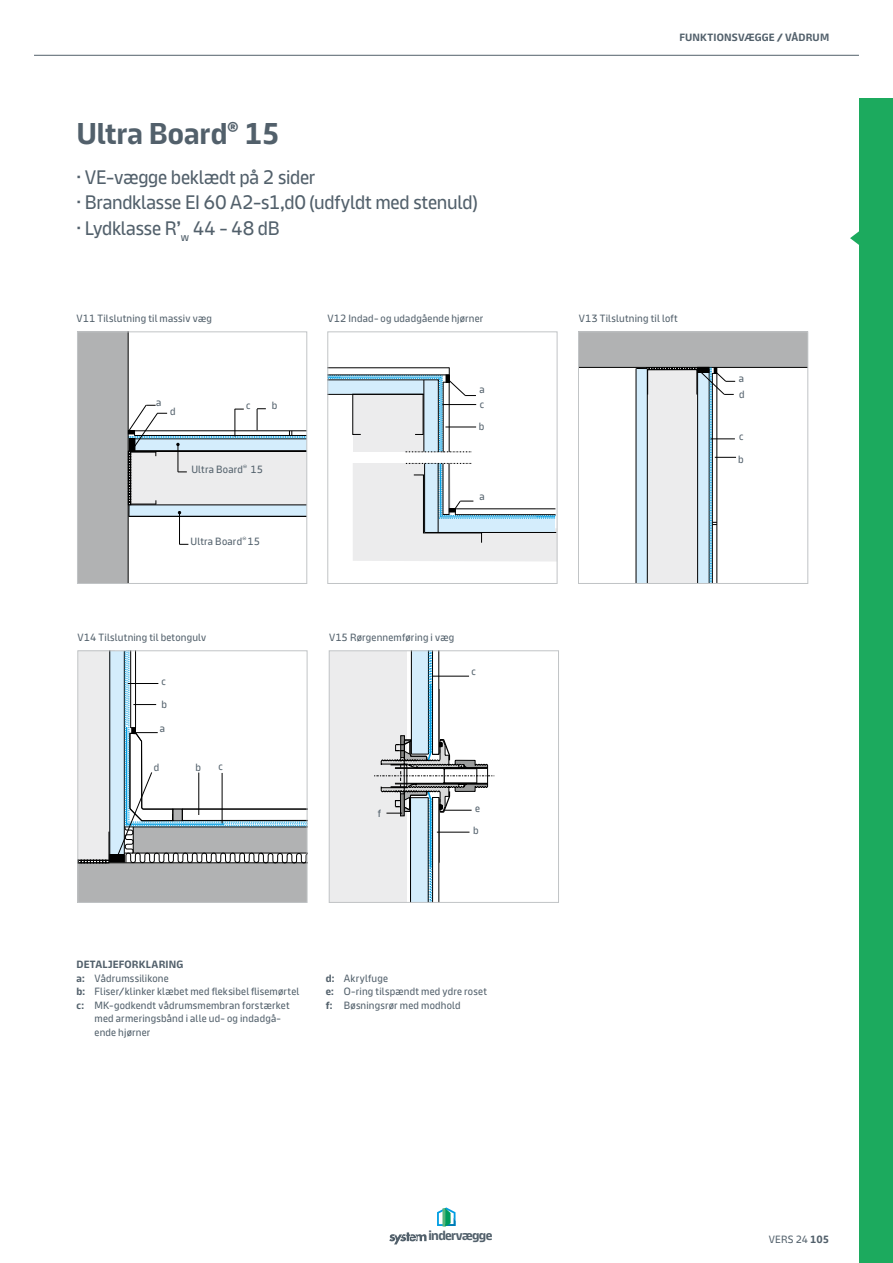
<style>
.page{position:relative;width:893px;height:1263px;background:#fff}
.page>*{position:absolute;margin:0;border:0;box-sizing:border-box;transform-origin:0 0}
.t1{font:700 30px "Knauf";letter-spacing:-.005em;color:#52606b}
.t2{font:19.5px/25.5px "Knauf";letter-spacing:-.01em;color:#52606b}
.t3{font:700 13.35px "Knauf";letter-spacing:-.05em;color:#52606b}
.t4{font:10.5px/13.5px "Knauf";letter-spacing:.02em;color:#52606b}
.t5{font:700 10.5px "Knauf";letter-spacing:.015em;color:#52606b}
.s1{font-weight:700}
</style>
<div class="page">
<div style="left:859px;top:98px;width:34px;height:1165px;background:#1caa5e"></div>
<svg style="left:850px;top:231px;width:9px;height:14px"></svg>
<svg style="left:437px;top:1207px;width:18px;height:20px"></svg>
<hr style="left:442px;top:1208px;width:3px;height:19px;background:#58b67c">
<svg style="left:389px;top:1232px;width:37px;height:12px"></svg>
<hr style="left:34px;top:55px;width:825px;height:1px;background:#52606b">
<div style="left:329px;top:651px;width:78px;height:251px;background:#ececed"></div>
<div style="left:329px;top:651px;width:230px;height:251px;border:1px solid #c1c4c6"></div>
<div style="left:78px;top:651px;width:37px;height:209px;background:#ececed"></div>
<div style="left:78px;top:863px;width:229px;height:39px;background:#b1b2b3"></div>
<hr style="left:78px;top:862px;width:229px;height:1px;background:#000">
<div style="left:109px;top:651px;width:15px;height:203px;background:#d4edfc"></div>
<hr style="left:109px;top:651px;width:1px;height:207px;background:#000">
<div style="left:109px;top:855px;width:15px;height:7px;background:#000"></div>
<svg style="left:80px;top:831px;width:30px;height:32px"></svg>
<div style="left:578px;top:332px;width:230px;height:35px;background:#b1b2b3"></div>
<hr style="left:578px;top:367px;width:230px;height:1px;background:#000">
<div style="left:578px;top:332px;width:230px;height:252px;border:1px solid #c1c4c6"></div>
<div style="left:328px;top:332px;width:229px;height:252px;border:1px solid #c1c4c6"></div>
<svg style="left:374px;top:651px;width:120px;height:251px"></svg>
<hr style="left:432px;top:676px;width:37px;height:1px;background:#000">
<svg style="left:117px;top:651px;width:190px;height:212px"></svg>
<svg style="left:636px;top:367px;width:100px;height:217px;background:#cfd8dd"></svg>
<svg style="left:328px;top:367px;width:148px;height:86px"></svg>
<svg style="left:353px;top:463px;width:204px;height:98px"></svg>
<hr style="left:445px;top:427px;width:31px;height:1px;background:#000">
<div style="left:77px;top:332px;width:51px;height:251px;background:#b1b2b3"></div>
<hr style="left:129px;top:516px;width:178px;height:1px;background:#000">
<hr style="left:128px;top:332px;width:1px;height:252px;background:#000">
<div style="left:77px;top:332px;width:230px;height:252px;border:1px solid #c1c4c6"></div>
<hr style="left:179px;top:513px;width:1px;height:31px;background:#000">
<svg style="left:128px;top:405px;width:179px;height:111px"></svg>
<h1 class="t1" style="left:77px;top:117px;width:205px">Ultra Board<sup>®</sup> 15</h1>
<h2 class="t2" style="left:77px;top:164px;width:403px">· VE-vægge beklædt på 2 sider<br>· Brandklasse EI 60 A2-s1,d0 (udfyldt med stenuld) · Lydklasse R’<sub>w</sub> 44 - 48 dB</h2>
<p class="t5" style="left:679px;top:32px;width:151px">FUNKTIONSVÆGGE / VÅDRUM</p>
<p class="t4" style="left:77px;top:311px;width:137px">V11 Tilslutning til massiv væg</p>
<p class="t4" style="left:327px;top:311px;width:157px">V12 Indad- og udadgående hjørner</p>
<p class="t4" style="left:579px;top:311px;width:100px">V13 Tilslutning til loft</p>
<p class="t4" style="left:156px;top:395px;width:7px">a</p>
<p class="t4" style="left:170px;top:405px;width:7px">d</p>
<p class="t4" style="left:479px;top:382px;width:7px">a</p>
<p class="t4" style="left:272px;top:398px;width:7px">b</p>
<p class="t4" style="left:246px;top:398px;width:6px">c</p>
<p class="t4" style="left:480px;top:397px;width:6px">c</p>
<p class="t4" style="left:191px;top:462px;width:73px">Ultra Board<sup>®</sup> 15</p>
<p class="t4" style="left:190px;top:534px;width:71px">Ultra Board<sup>®</sup> 15</p>
<p class="t4" style="left:479px;top:419px;width:7px">b</p>
<p class="t4" style="left:479px;top:490px;width:7px">a</p>
<p class="t4" style="left:78px;top:630px;width:130px">V14 Tilslutning til betongulv</p>
<p class="t4" style="left:329px;top:630px;width:127px">V15 Rørgennemføring i væg</p>
<p class="t4" style="left:162px;top:675px;width:6px">c</p>
<p class="t4" style="left:162px;top:697px;width:7px">b</p>
<p class="t4" style="left:160px;top:722px;width:7px">a</p>
<p class="t4" style="left:154px;top:760px;width:7px">d</p>
<p class="t4" style="left:196px;top:760px;width:7px">b</p>
<p class="t4" style="left:219px;top:759px;width:6px">c</p>
<p class="t4" style="left:378px;top:806px;width:5px">f</p>
<p class="t4" style="left:471px;top:664px;width:6px">c</p>
<p class="t4" style="left:475px;top:801px;width:6px">e</p>
<p class="t4" style="left:473px;top:823px;width:7px">b</p>
<p class="t5" style="left:77px;top:959px;width:108px">DETALJEFORKLARING</p>
<p class="t4" style="left:77px;top:971px;width:94px"><span class="s1">a:</span> Vådrumssilikone</p>
<p class="t4" style="left:77px;top:985px;width:224px"><span class="s1">b:</span> Fliser/klinker klæbet med fleksibel flisemørtel</p>
<p class="t4" style="left:77px;top:998px;width:215px"><span class="s1">c:</span> MK-godkendt vådrumsmembran forstærket</p>
<p class="t4" style="left:95px;top:1012px;width:188px">med armeringsbånd i alle ud- og indadgå-</p>
<p class="t4" style="left:95px;top:1025px;width:57px">ende hjørner</p>
<p class="t4" style="left:326px;top:971px;width:163px"><span class="s1">d:</span> Akrylfuge<br><span class="s1">e:</span> O-ring tilspændt med ydre roset <span class="s1">f:</span> Bøsningsrør med modhold</p>
<p class="t4" style="left:739px;top:372px;width:7px">a</p>
<p class="t4" style="left:739px;top:388px;width:7px">d</p>
<p class="t4" style="left:739px;top:429px;width:6px">c</p>
<p class="t4" style="left:738px;top:453px;width:7px">b</p>
<p class="t3" style="left:429px;top:1228px;width:65px">indervægge</p>
<p class="t4" style="left:769px;top:1232px;width:62px">VERS 24 <span class="s1">105</span></p>
</div>
